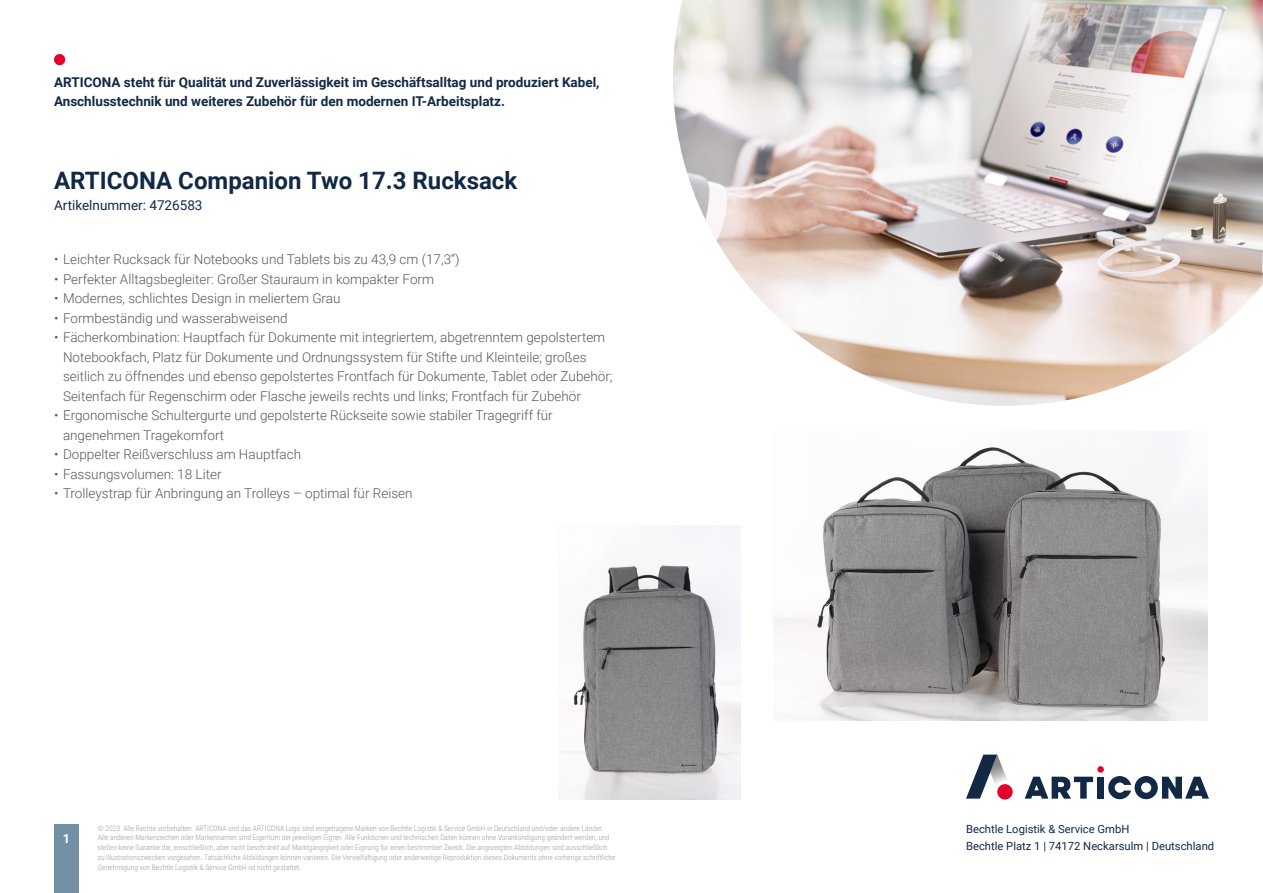
<style>
.page{position:relative;width:1263px;height:893px;background:#fff}
.page>*{position:absolute;margin:0;border:0;box-sizing:border-box;transform-origin:0 0}
.t1{font:700 24px "Roboto";color:#122945}
.t2{font:300 13.5px/19.5px "Roboto";color:#575756}
.t3{font:700 13.5px/19.5px "Roboto";color:#122945}
.t4{font:13.5px "Roboto";color:#122945}
.t5{font:700 12.75px "Roboto";color:#fff}
.t6{font:11.25px/16.5px "Roboto";color:#122945}
.t7{font:300 7.5px/9.8px "Roboto Condensed";color:#9d9d9c}
</style>
<div class="page">
<div style="left:54px;top:825px;width:25px;height:68px;background:#7190a6"></div>
<div style="left:54px;top:54px;width:11px;height:11px;background:#e4032e;border-radius:50%"></div>
<div style="left:1097px;top:766px;width:7px;height:7px;background:#e4032e;border-radius:50%"></div>
<svg style="left:1025px;top:777px;width:68px;height:22px"></svg>
<div style="left:1097px;top:777px;width:7px;height:22px;background:#122945"></div>
<svg style="left:1108px;top:776px;width:101px;height:23px"></svg>
<svg style="left:966px;top:755px;width:47px;height:44px"></svg>
<div style="left:997px;top:784px;width:16px;height:15px;background:#e4032e;border-radius:50%"></div>
<img style="left:673px;top:0;width:590px;height:406px">
<img style="left:774px;top:439px;width:434px;height:282px">
<img style="left:558px;top:525px;width:183px;height:274px">
<p class="t3" style="left:54px;top:72px;width:547px">ARTICONA steht für Qualität und Zuverlässigkeit im Geschäftsalltag und produziert Kabel,<br>Anschlusstechnik und weiteres Zubehör für den modernen IT-Arbeitsplatz.</p>
<h1 class="t1" style="left:54px;top:164px;width:465px">ARTICONA Companion Two 17.3 Rucksack</h1>
<p class="t4" style="left:54px;top:196px;width:150px">Artikelnummer: 4726583</p>
<p class="t2" style="left:54px;top:249px;width:407px">• Leichter Rucksack für Notebooks und Tablets bis zu 43,9 cm (17,3“)</p>
<p class="t2" style="left:54px;top:269px;width:382px">• Perfekter Alltagsbegleiter: Großer Stauraum in kompakter Form</p>
<p class="t2" style="left:54px;top:288px;width:288px">• Modernes, schlichtes Design in meliertem Grau</p>
<p class="t2" style="left:54px;top:308px;width:235px">• Formbeständig und wasserabweisend</p>
<p class="t2" style="left:63px;top:327px;width:551px;text-indent:-9px">• Fächerkombination: Hauptfach für Dokumente mit integriertem, abgetrenntem gepolstertem Notebookfach, Platz für Dokumente und Ordnungssystem für Stifte und Kleinteile; großes seitlich zu öffnendes und ebenso gepolstertes Frontfach für Dokumente, Tablet oder Zubehör; Seitenfach für Regenschirm oder Flasche jeweils rechts und links; Frontfach für Zubehör</p>
<p class="t2" style="left:63px;top:405px;width:491px;text-indent:-9px">• Ergonomische Schultergurte und gepolsterte Rückseite sowie stabiler Tragegriff für angenehmen Tragekomfort</p>
<p class="t2" style="left:54px;top:444px;width:249px">• Doppelter Reißverschluss am Hauptfach</p>
<p class="t2" style="left:54px;top:464px;width:169px">• Fassungsvolumen: 18 Liter</p>
<p class="t2" style="left:54px;top:483px;width:360px">• Trolleystrap für Anbringung an Trolleys – optimal für Reisen</p>
<p class="t5" style="left:63px;top:829px;width:9px">1</p>
<p class="t7" style="left:98px;top:823px;width:519px">© 2023. Alle Rechte vorbehalten. ARTICONA und das ARTICONA Logo sind eingetragene Marken von Bechtle Logistik &amp; Service GmbH in Deutschland und/oder andere Länder.<br>Alle anderen Markenzeichen oder Markennamen sind Eigentum der jeweiligen Eigner. Alle Funktionen und technischen Daten können ohne Vorankündigung geändert werden, und stellen keine Garantie dar, einschließlich, aber nicht beschränkt auf Marktgängigkeit oder Eignung für einen bestimmten Zweck. Die angezeigten Abbildungen sind ausschließlich zu Illustrationszwecken vorgesehen. Tatsächliche Abbildungen können variieren. Die Vervielfältigung oder anderweitige Reproduktion dieses Dokuments ohne vorherige schriftliche Genehmigung von Bechtle Logistik &amp; Service GmbH ist nicht gestattet.</p>
<p class="t6" style="left:966px;top:821px;width:250px">Bechtle Logistik &amp; Service GmbH<br>Bechtle Platz 1 | 74172 Neckarsulm | Deutschland</p>
</div>
